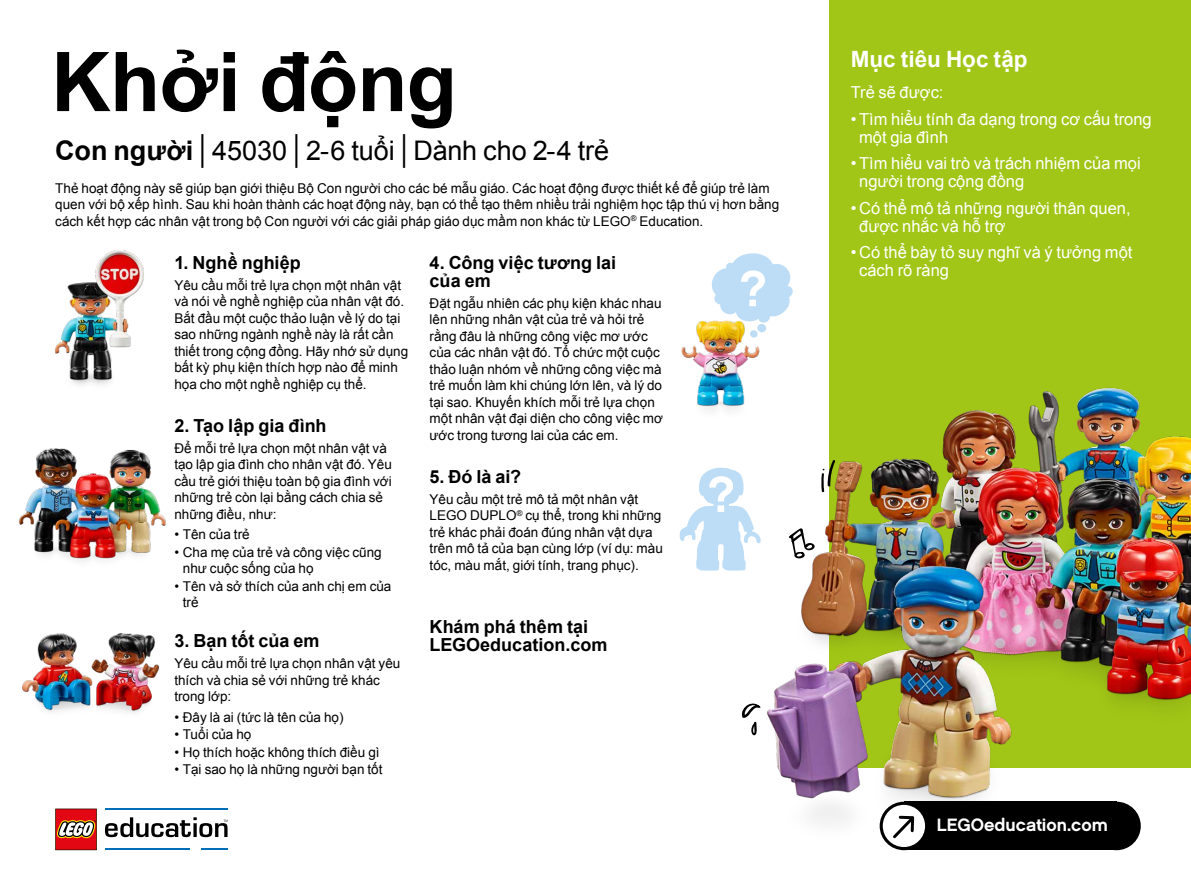
<style>
.page{position:relative;width:1191px;height:893px;background:#fff}
.page>*{position:absolute;margin:0;border:0;box-sizing:border-box;transform-origin:0 0}
.t1{font:700 82.5px "Arial";letter-spacing:-.01em;color:#000}
.t2{font:700 50.4px "LEGO Chalet 60";color:#fff}
.t3{font:27px "Arial";letter-spacing:-.005em;color:#000}
.t4{font:700 22.5px "Arial";letter-spacing:.005em;color:#fff}
.t5{font:700 18px/18px "Arial";color:#000}
.t6{font:700 17.85px "LEGO Chalet 60";color:#fff}
.t7{font:16.5px/18px "Arial";color:#fff}
.t8{font:13.5px/16.5px "Arial";color:#000}
.s1{font-weight:700}
.s2{font-size:36px}
</style>
<div class="page">
<div style="left:829px;top:0;width:362px;height:767px;background:#a2c617"></div>
<img style="left:822px;top:387px;width:369px;height:381px">
<img style="left:767px;top:551px;width:260px;height:300px">
<svg style="left:821px;top:460px;width:14px;height:32px"></svg>
<svg style="left:788px;top:528px;width:27px;height:31px"></svg>
<svg style="left:741px;top:703px;width:20px;height:32px"></svg>
<svg style="left:679px;top:468px;width:82px;height:103px"></svg>
<svg style="left:711px;top:253px;width:82px;height:79px"></svg>
<img style="left:55px;top:250px;width:89px;height:135px">
<img style="left:19px;top:448px;width:147px;height:113px">
<img style="left:22px;top:633px;width:69px;height:79px">
<img style="left:91px;top:633px;width:68px;height:80px">
<img style="left:681px;top:315px;width:83px;height:96px">
<svg style="left:879px;top:802px;width:49px;height:48px"></svg>
<div style="left:1092px;top:802px;width:48px;height:48px;background:#000;border-radius:50%"></div>
<div style="left:904px;top:802px;width:212px;height:48px;background:#000"></div>
<div style="left:882px;top:805px;width:43px;height:42px;background:#fff;border-radius:50%"></div>
<svg style="left:893px;top:815px;width:22px;height:24px"></svg>
<hr style="left:105px;top:809px;width:122px;height:1px;background:#006db7">
<hr style="left:105px;top:848px;width:85px;height:2px;background:#006db7">
<hr style="left:201px;top:848px;width:26px;height:2px;background:#006db7">
<svg style="left:105px;top:817px;width:122px;height:20px"></svg>
<svg style="left:55px;top:809px;width:42px;height:41px;background:#c53f38"></svg>
<h1 class="t1" style="left:51px;top:28px;width:407px">Khởi động</h1>
<h3 class="t3" style="left:55px;top:133px;width:555px"><span class="s1">Con người</span> <span class="s2">|</span> 45030 <span class="s2">|</span> 2-6 tuổi <span class="s2">|</span> Dành cho 2-4 trẻ</h3>
<p class="t8" style="left:55px;top:180px;width:725px">Thẻ hoạt động này sẽ giúp bạn giới thiệu Bộ Con người cho các bé mẫu giáo. Các hoạt động được thiết kế để giúp trẻ làm quen với bộ xếp hình. Sau khi hoàn thành các hoạt động này, bạn có thể tạo thêm nhiều trải nghiệm học tập thú vị hơn bằng cách kết hợp các nhân vật trong bộ Con người với các giải pháp giáo dục mầm non khác từ LEGO<sup>®</sup> Education.</p>
<h3 class="t5" style="left:174px;top:254px;width:128px">1. Nghề nghiệp</h3>
<p class="t8" style="left:174px;top:277px;width:235px">Yêu cầu mỗi trẻ lựa chọn một nhân vật và nói về nghề nghiệp của nhân vật đó.<br>Bắt đầu một cuộc thảo luận về lý do tại sao những ngành nghề này là rất cần thiết trong cộng đồng. Hãy nhớ sử dụng bất kỳ phụ kiện thích hợp nào để minh họa cho một nghề nghiệp cụ thể.</p>
<h3 class="t5" style="left:174px;top:417px;width:154px">2. Tạo lập gia đình</h3>
<p class="t8" style="left:174px;top:440px;width:219px">Để mỗi trẻ lựa chọn một nhân vật và tạo lập gia đình cho nhân vật đó. Yêu cầu trẻ giới thiệu toàn bộ gia đình với những trẻ còn lại bằng cách chia sẻ những điều, như:</p>
<p class="t8" style="left:174px;top:526px;width:77px">• Tên của trẻ</p>
<p class="t8" style="left:183px;top:544px;width:200px;text-indent:-9px">• Cha mẹ của trẻ và công việc cũng như cuộc sống của họ</p>
<p class="t8" style="left:183px;top:578px;width:210px;text-indent:-9px">• Tên và sở thích của anh chị em của trẻ</p>
<h3 class="t5" style="left:174px;top:632px;width:147px">3. Bạn tốt của em</h3>
<p class="t8" style="left:174px;top:655px;width:227px">Yêu cầu mỗi trẻ lựa chọn nhân vật yêu thích và chia sẻ với những trẻ khác trong lớp:</p>
<p class="t8" style="left:174px;top:709px;width:171px">• Đây là ai (tức là tên của họ)</p>
<p class="t8" style="left:174px;top:726px;width:79px">• Tuổi của họ</p>
<p class="t8" style="left:174px;top:744px;width:207px">• Họ thích hoặc không thích điều gì</p>
<p class="t8" style="left:174px;top:762px;width:210px">• Tại sao họ là những người bạn tốt</p>
<h3 class="t5" style="left:429px;top:254px;width:188px">4. Công việc tương lai của em</h3>
<p class="t8" style="left:429px;top:295px;width:235px">Đặt ngẫu nhiên các phụ kiện khác nhau lên những nhân vật của trẻ và hỏi trẻ rằng đâu là những công việc mơ ước của các nhân vật đó. Tổ chức một cuộc thảo luận nhóm về những công việc mà trẻ muốn làm khi chúng lớn lên, và lý do tại sao. Khuyến khích mỗi trẻ lựa chọn một nhân vật đại diện cho công việc mơ ước trong tương lai của các em.</p>
<h3 class="t5" style="left:429px;top:468px;width:93px">5. Đó là ai?</h3>
<p class="t8" style="left:429px;top:491px;width:235px">Yêu cầu một trẻ mô tả một nhân vật LEGO DUPLO<sup>®</sup> cụ thể, trong khi những trẻ khác phải đoán đúng nhân vật dựa trên mô tả của bạn cùng lớp (ví dụ: màu tóc, màu mắt, giới tính, trang phục).</p>
<h2 class="t2" style="left:739px;top:257px;width:29px">?</h2>
<h2 class="t2" style="left:707px;top:463px;width:29px">?</h2>
<h3 class="t5" style="left:429px;top:619px;width:179px">Khám phá thêm tại<br>LEGOeducation.com</h3>
<h3 class="t4" style="left:850px;top:45px;width:178px">Mục tiêu Học tập</h3>
<p class="t7" style="left:850px;top:84px;width:94px">Trẻ sẽ được:</p>
<p class="t7" style="left:859px;top:110px;width:294px;text-indent:-8px">• Tìm hiểu tính đa dạng trong cơ cấu trong một gia đình</p>
<p class="t7" style="left:859px;top:155px;width:283px;text-indent:-8px">• Tìm hiểu vai trò và trách nhiệm của mọi người trong cộng đồng</p>
<p class="t7" style="left:859px;top:199px;width:273px;text-indent:-8px">• Có thể mô tả những người thân quen, được nhắc và hỗ trợ</p>
<p class="t7" style="left:859px;top:244px;width:275px;text-indent:-8px">• Có thể bày tỏ suy nghĩ và ý tưởng một cách rõ ràng</p>
<h3 class="t6" style="left:937px;top:814px;width:172px">LEGOeducation.com</h3>
</div>
